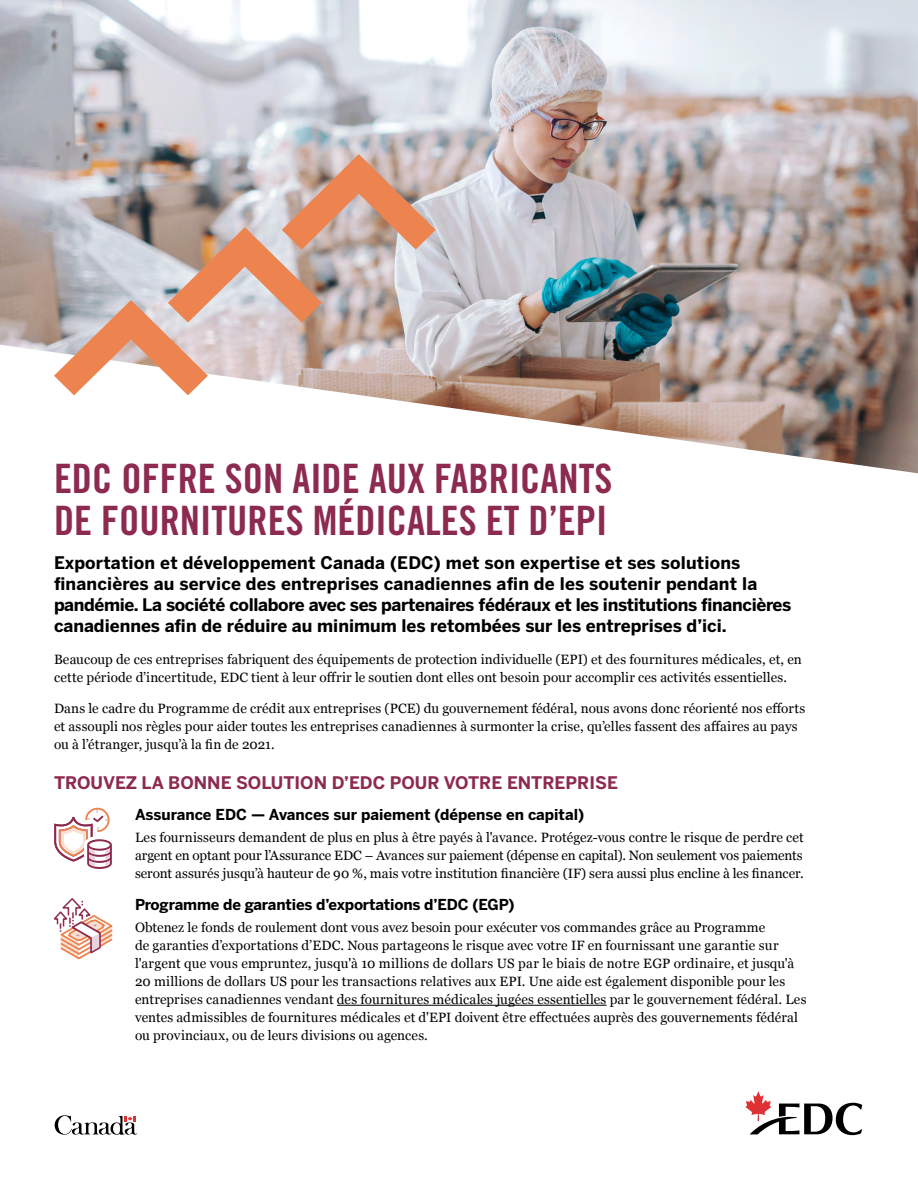
<style>
.page{position:relative;width:918px;height:1188px;background:#fff}
.page>*{position:absolute;margin:0;border:0;box-sizing:border-box;transform-origin:0 0}
.t1{font:40.5px/42px "Trade Gothic LT Std Bd Cn 20";color:#8d2a4f}
.t2{font:700 17.25px/21px "Benton Sans";color:#000}
.t3{font:700 17.25px "Benton Sans";color:#8d2a4f}
.t4{font:700 15px "Benton Sans";letter-spacing:-.01em;color:#000}
.t5{font:13.5px/18px "Georgia";letter-spacing:.005em;color:#000}
</style>
<div class="page">
<img style="left:0;top:0;width:918px;height:473px">
<svg style="left:54px;top:808px;width:58px;height:61px"></svg>
<svg style="left:54px;top:898px;width:58px;height:61px"></svg>
<hr style="left:337px;top:1005px;width:270px;height:1px;background:#000">
<svg style="left:54px;top:154px;width:382px;height:241px;background:#ccb3aa"></svg>
<svg style="left:55px;top:1115px;width:82px;height:20px"></svg>
<svg style="left:745px;top:1091px;width:117px;height:44px"></svg>
<h1 class="t1" style="left:54px;top:457px;width:560px">EDC OFFRE SON AIDE AUX FABRICANTS<br>DE FOURNITURES MÉDICALES ET D’EPI</h1>
<p class="t2" style="left:54px;top:552px;width:739px">Exportation et développement Canada (EDC) met son expertise et ses solutions financières au service des entreprises canadiennes afin de les soutenir pendant la pandémie. La société collabore avec ses partenaires fédéraux et les institutions financières canadiennes afin de réduire au minimum les retombées sur les entreprises d’ici.</p>
<p class="t5" style="left:54px;top:650px;width:749px">Beaucoup de ces entreprises fabriquent des équipements de protection individuelle (EPI) et des fournitures médicales, et, en cette période d’incertitude, EDC tient à leur offrir le soutien dont elles ont besoin pour accomplir ces activités essentielles.</p>
<p class="t5" style="left:54px;top:699px;width:753px">Dans le cadre du Programme de crédit aux entreprises (PCE) du gouvernement fédéral, nous avons donc réorienté nos efforts et assoupli nos règles pour aider toutes les entreprises canadiennes à surmonter la crise, qu’elles fassent des affaires au pays ou à l’étranger, jusqu’à la fin de 2021.</p>
<p class="t3" style="left:54px;top:772px;width:565px">TROUVEZ LA BONNE SOLUTION D’EDC POUR VOTRE ENTREPRISE</p>
<p class="t4" style="left:135px;top:805px;width:451px">Assurance EDC — Avances sur paiement (dépense en capital)</p>
<p class="t5" style="left:135px;top:828px;width:670px;text-align:justify">Les fournisseurs demandent de plus en plus à être payés à l'avance. Protégez-vous contre le risque de perdre cet argent en optant pour l’Assurance EDC – Avances sur paiement (dépense en capital). Non seulement vos paiements seront assurés jusqu’à hauteur de 90 %, mais votre institution financière (IF) sera aussi plus encline à les financer.</p>
<p class="t4" style="left:135px;top:895px;width:381px">Programme de garanties d’exportations d’EDC (EGP)</p>
<p class="t5" style="left:135px;top:918px;width:673px">Obtenez le fonds de roulement dont vous avez besoin pour exécuter vos commandes grâce au Programme<br>de garanties d’exportations d’EDC. Nous partageons le risque avec votre IF en fournissant une garantie sur l'argent que vous empruntez, jusqu'à 10 millions de dollars US par le biais de notre EGP ordinaire, et jusqu'à 20 millions de dollars US pour les transactions relatives aux EPI. Une aide est également disponible pour les entreprises canadiennes vendant des fournitures médicales jugées essentielles par le gouvernement fédéral. Les ventes admissibles de fournitures médicales et d'EPI doivent être effectuées auprès des gouvernements fédéral ou provinciaux, ou de leurs divisions ou agences.</p>
</div>
